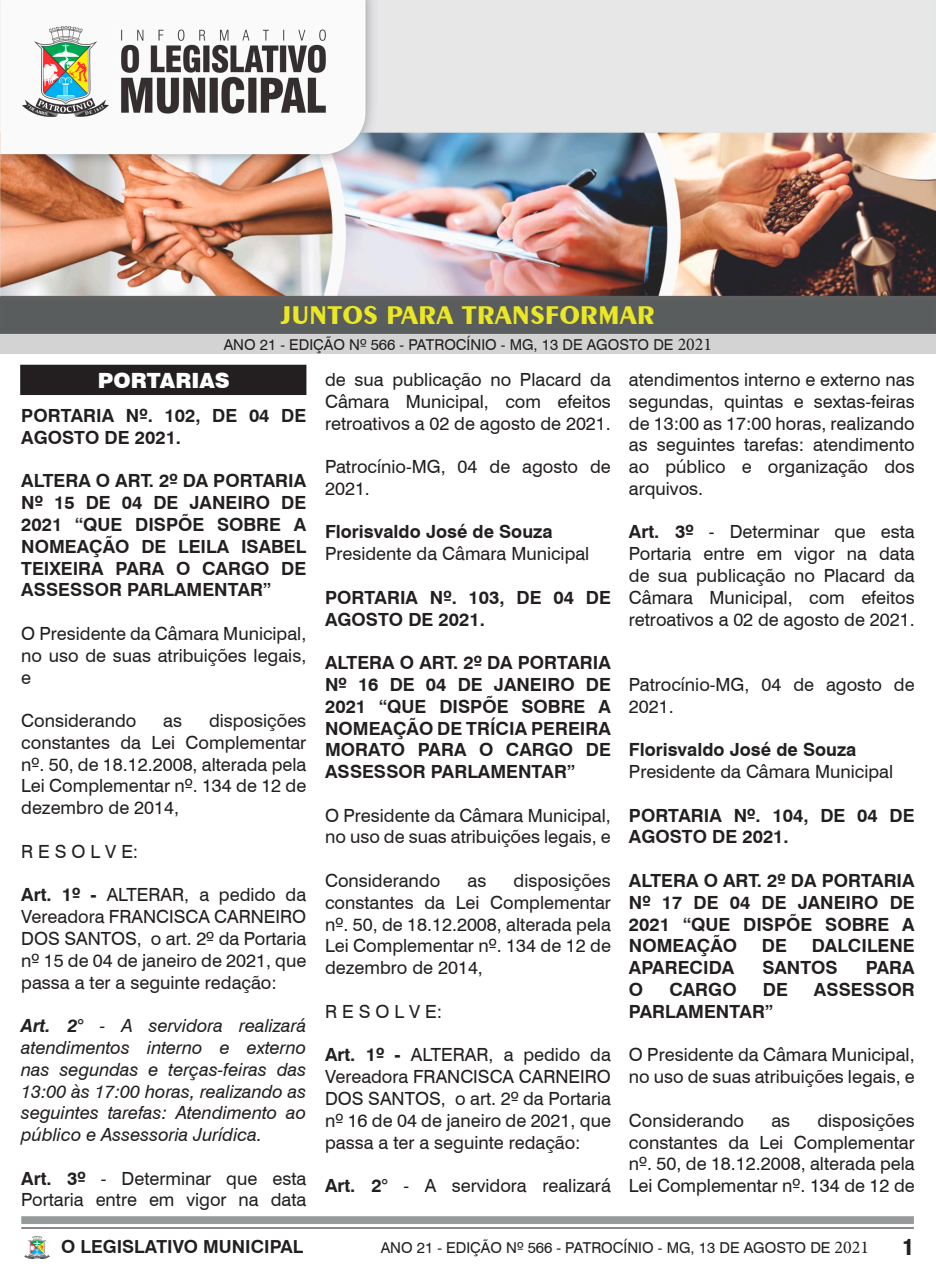
<style>
.page{position:relative;width:936px;height:1276px;background:#fff}
.page>*{position:absolute;margin:0;border:0;box-sizing:border-box;transform-origin:0 0}
.t1{font:700 27px "Exotic 350 BT";color:#ebe823}
.t2{font:900 21px "Swiss 721 BT";color:#fff}
.t3{font:900 condensed 21px "Swiss 721 BT";color:#231f20}
.Corpo_do_texto{font:18.15px/21.8px "Swiss 721 BT";color:#231f20;text-align:justify}
.Recuo_de_corpo_de_te{font:700 18.15px/21.8px "Swiss 721 BT";color:#231f20}
.t4{font:italic 18.15px/21.8px "Swiss 721 BT";color:#231f20;text-align:justify}
.t5{font:700 18px "Swiss 721 BT";color:#231f20}
.t6{font:15px "Swiss 721 BT";color:#231f20}
.s1{font-family:"Minion Pro";font-size:18px}
.s2{font-weight:700}
</style>
<div class="page">
<img style="left:25px;top:1236px;width:24px;height:22px">
<img style="left:0;top:0;width:935px;height:353px">
<div style="left:21px;top:365px;width:285px;height:29px;background:#231f20"></div>
<div style="left:20px;top:365px;width:286px;height:30px;border:2px solid #231f20"></div>
<div style="left:1px;top:300px;width:934px;height:33px;background:#5a5d5e"></div>
<div style="left:0;top:299px;width:935px;height:35px;border:2px solid #5c5d5f"></div>
<p class="t1" style="left:281px;top:298px;width:375px">JUNTOS PARA TRANSFORMAR</p>
<p class="t6" style="left:224px;top:335px;width:490px">ANO 21 - EDIÇÃO Nº 566 - PATROCÍNIO - MG, 13 DE AGOSTO DE <span class="s1">2021</span></p>
<p class="t2" style="left:98px;top:368px;width:133px">PORTARIAS</p>
<p class="Recuo_de_corpo_de_te" style="left:21px;top:404px;width:286px">PORTARIA Nº. 102, DE 04 DE<br>AGOSTO DE 2021.</p>
<p class="Recuo_de_corpo_de_te" style="left:21px;top:469px;width:286px;text-align:justify">ALTERA O ART. 2º DA PORTARIA Nº 15 DE 04 DE JANEIRO DE 2021 “QUE DISPÕE SOBRE A NOMEAÇÃO DE LEILA ISABEL TEIXEIRA PARA O CARGO DE ASSESSOR PARLAMENTAR”</p>
<p class="Corpo_do_texto" style="left:21px;top:622px;width:286px">O Presidente da Câmara Municipal, no uso de suas atribuições legais, e</p>
<p class="Corpo_do_texto" style="left:21px;top:709px;width:117px">Considerando</p>
<p class="Corpo_do_texto" style="left:163px;top:709px;width:20px">as</p>
<p class="Corpo_do_texto" style="left:21px;top:709px;width:286px;text-indent:188px">disposições constantes da Lei Complementar nº. 50, de 18.12.2008, alterada pela Lei Complementar nº. 134 de 12 de dezembro de 2014,</p>
<p class="Corpo_do_texto" style="left:21px;top:840px;width:119px">R E S O L V E:</p>
<p class="Corpo_do_texto" style="left:21px;top:883px;width:286px"><span class="s2">Art. 1º -</span> ALTERAR, a pedido da Vereadora FRANCISCA CARNEIRO DOS SANTOS, o art. 2º da Portaria nº 15 de 04 de janeiro de 2021, que passa a ter a seguinte redação:</p>
<p class="t4" style="left:21px;top:1014px;width:286px"><span class="s2">Art. 2°</span> - A servidora realizará atendimentos interno e externo nas segundas e terças-feiras das 13:00 às 17:00 horas, realizando as seguintes tarefas: Atendimento ao público e Assessoria Jurídica.</p>
<p class="Corpo_do_texto" style="left:21px;top:1166px;width:286px"><span class="s2">Art. 3º</span> - Determinar que esta<br>Portaria entre em vigor na data</p>
<p class="Corpo_do_texto" style="left:325px;top:368px;width:287px">de sua publicação no Placard da Câmara Municipal, com efeitos retroativos a 02 de agosto de 2021.</p>
<p class="Corpo_do_texto" style="left:325px;top:455px;width:287px">Patrocínio-MG, 04 de agosto de<br>2021.</p>
<p class="Recuo_de_corpo_de_te" style="left:325px;top:520px;width:229px">Florisvaldo José de Souza</p>
<p class="Corpo_do_texto" style="left:325px;top:542px;width:266px">Presidente da Câmara Municipal</p>
<p class="Recuo_de_corpo_de_te" style="left:325px;top:586px;width:287px">PORTARIA Nº. 103, DE 04 DE<br>AGOSTO DE 2021.</p>
<p class="Recuo_de_corpo_de_te" style="left:325px;top:651px;width:287px;text-align:justify">ALTERA O ART. 2º DA PORTARIA Nº 16 DE 04 DE JANEIRO DE 2021 “QUE DISPÕE SOBRE A NOMEAÇÃO DE TRÍCIA PEREIRA MORATO PARA O CARGO DE ASSESSOR PARLAMENTAR”</p>
<p class="Corpo_do_texto" style="left:325px;top:803px;width:287px">O Presidente da Câmara Municipal, no uso de suas atribuições legais, e</p>
<p class="Corpo_do_texto" style="left:325px;top:869px;width:117px">Considerando</p>
<p class="Corpo_do_texto" style="left:467px;top:869px;width:20px">as</p>
<p class="Corpo_do_texto" style="left:325px;top:869px;width:287px;text-indent:188px">disposições constantes da Lei Complementar nº. 50, de 18.12.2008, alterada pela Lei Complementar nº. 134 de 12 de dezembro de 2014,</p>
<p class="Corpo_do_texto" style="left:325px;top:999px;width:119px">R E S O L V E:</p>
<p class="Corpo_do_texto" style="left:325px;top:1043px;width:287px"><span class="s2">Art. 1º -</span> ALTERAR, a pedido da Vereadora FRANCISCA CARNEIRO DOS SANTOS, o art. 2º da Portaria nº 16 de 04 de janeiro de 2021, que passa a ter a seguinte redação:</p>
<p class="Corpo_do_texto" style="left:325px;top:1174px;width:287px"><span class="s2">Art. 2°</span> - A servidora realizará</p>
<p class="Corpo_do_texto" style="left:629px;top:368px;width:287px">atendimentos interno e externo nas segundas, quintas e sextas-feiras de 13:00 as 17:00 horas, realizando as seguintes tarefas: atendimento ao público e organização dos arquivos.</p>
<p class="Corpo_do_texto" style="left:629px;top:520px;width:287px"><span class="s2">Art. 3º</span> - Determinar que esta Portaria entre em vigor na data de sua publicação no Placard da Câmara Municipal, com efeitos retroativos a 02 de agosto de 2021.</p>
<p class="Corpo_do_texto" style="left:629px;top:673px;width:287px">Patrocínio-MG, 04 de agosto de<br>2021.</p>
<p class="Recuo_de_corpo_de_te" style="left:629px;top:738px;width:229px">Florisvaldo José de Souza</p>
<p class="Corpo_do_texto" style="left:629px;top:760px;width:266px">Presidente da Câmara Municipal</p>
<p class="Recuo_de_corpo_de_te" style="left:629px;top:804px;width:287px">PORTARIA Nº. 104, DE 04 DE<br>AGOSTO DE 2021.</p>
<p class="Recuo_de_corpo_de_te" style="left:629px;top:869px;width:287px;text-align:justify">ALTERA O ART. 2º DA PORTARIA Nº 17 DE 04 DE JANEIRO DE 2021 “QUE DISPÕE SOBRE A NOMEAÇÃO</p>
<p class="Recuo_de_corpo_de_te" style="left:762px;top:934px;width:27px">DE</p>
<p class="Recuo_de_corpo_de_te" style="left:811px;top:934px;width:104px">DALCILENE</p>
<p class="Recuo_de_corpo_de_te" style="left:629px;top:956px;width:107px">APARECIDA</p>
<p class="Recuo_de_corpo_de_te" style="left:762px;top:956px;width:77px">SANTOS</p>
<p class="Recuo_de_corpo_de_te" style="left:865px;top:956px;width:50px">PARA</p>
<p class="Recuo_de_corpo_de_te" style="left:629px;top:978px;width:16px">O</p>
<p class="Recuo_de_corpo_de_te" style="left:669px;top:978px;width:69px">CARGO</p>
<p class="Recuo_de_corpo_de_te" style="left:762px;top:978px;width:27px">DE</p>
<p class="Recuo_de_corpo_de_te" style="left:813px;top:978px;width:102px">ASSESSOR</p>
<p class="Recuo_de_corpo_de_te" style="left:629px;top:1000px;width:145px">PARLAMENTAR”</p>
<p class="Corpo_do_texto" style="left:629px;top:1043px;width:287px">O Presidente da Câmara Municipal, no uso de suas atribuições legais, e</p>
<p class="Corpo_do_texto" style="left:629px;top:1108px;width:117px">Considerando</p>
<p class="Corpo_do_texto" style="left:771px;top:1108px;width:20px">as</p>
<p class="Corpo_do_texto" style="left:629px;top:1108px;width:287px;text-indent:188px">disposições constantes da Lei Complementar nº. 50, de 18.12.2008, alterada pela Lei Complementar nº. 134 de 12 de</p>
<p class="t5" style="left:61px;top:1234px;width:244px">O LEGISLATIVO MUNICIPAL</p>
<p class="t6" style="left:380px;top:1236px;width:490px">ANO 21 - EDIÇÃO Nº 566 - PATROCÍNIO - MG, 13 DE AGOSTO DE <span class="s1">2021</span></p>
<p class="t3" style="left:902px;top:1235px;width:13px">1</p>
</div>
